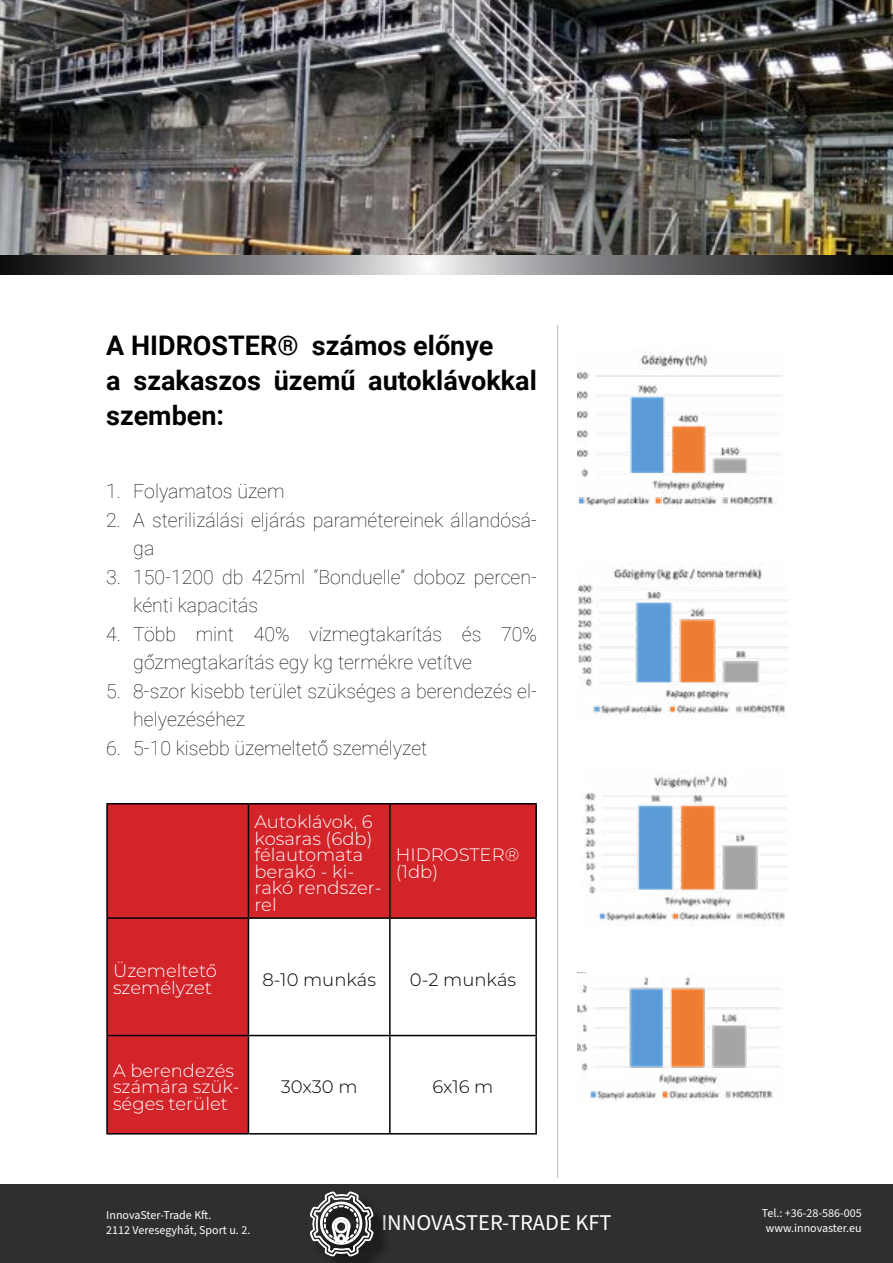
<style>
.page{position:relative;width:893px;height:1263px;background:#fff}
.page>*{position:absolute;margin:0;border:0;box-sizing:border-box;transform-origin:0 0}
.t1{font:700 27px/34.5px "Roboto";color:#000}
.t2{font:22.5px "Source Sans Pro";color:#fff}
.t3{font:100 19.5px/28.5px "Roboto";color:#000}
.t4{font:300 18px/16.5px "Montserrat";color:#fff}
.t5{font:300 18px "Montserrat";color:#000}
.t6{font:12px/15px "Source Sans Pro";color:#fff;text-align:center}
</style>
<div class="page">
<div style="left:0;top:1185px;width:893px;height:78px;background:#2d2f31"></div>
<hr style="left:557px;top:325px;width:1px;height:853px;background:#bcbec0">
<svg style="left:0;top:254px;width:893px;height:21px;background:#6f6f70"></svg>
<img style="left:0;top:0;width:893px;height:254px">
<div style="left:108px;top:804px;width:427px;height:113px;background:#d3242a"></div>
<div style="left:108px;top:919px;width:140px;height:214px;background:#d3242a"></div>
<hr style="left:106px;top:803px;width:142px;height:1px;background:#000">
<hr style="left:106px;top:804px;width:2px;height:113px;background:#000">
<hr style="left:248px;top:803px;width:142px;height:1px;background:#000">
<hr style="left:248px;top:804px;width:1px;height:113px;background:#000">
<hr style="left:390px;top:803px;width:147px;height:1px;background:#000">
<hr style="left:389px;top:804px;width:2px;height:113px;background:#000">
<hr style="left:535px;top:804px;width:2px;height:113px;background:#000">
<hr style="left:106px;top:917px;width:142px;height:2px;background:#000">
<hr style="left:106px;top:919px;width:2px;height:116px;background:#000">
<hr style="left:248px;top:917px;width:142px;height:2px;background:#000">
<hr style="left:248px;top:919px;width:1px;height:116px;background:#000">
<hr style="left:390px;top:917px;width:147px;height:2px;background:#000">
<hr style="left:389px;top:919px;width:2px;height:116px;background:#000">
<hr style="left:535px;top:919px;width:2px;height:116px;background:#000">
<hr style="left:106px;top:1035px;width:142px;height:1px;background:#000">
<hr style="left:106px;top:1036px;width:2px;height:97px;background:#000">
<hr style="left:248px;top:1035px;width:142px;height:1px;background:#000">
<hr style="left:248px;top:1036px;width:1px;height:97px;background:#000">
<hr style="left:390px;top:1035px;width:147px;height:1px;background:#000">
<hr style="left:389px;top:1036px;width:2px;height:97px;background:#000">
<hr style="left:535px;top:1036px;width:2px;height:97px;background:#000">
<hr style="left:106px;top:1133px;width:142px;height:1px;background:#000">
<hr style="left:248px;top:1133px;width:142px;height:1px;background:#000">
<hr style="left:390px;top:1133px;width:147px;height:1px;background:#000">
<img style="left:578px;top:348px;width:204px;height:158px">
<img style="left:578px;top:562px;width:209px;height:155px">
<img style="left:584px;top:773px;width:203px;height:151px">
<img style="left:578px;top:972px;width:204px;height:128px">
<div style="left:312px;top:1194px;width:80px;height:69px;background:#000;opacity:.75"></div>
<svg style="left:309px;top:1184px;width:65px;height:79px"></svg>
<h1 class="t1" style="left:106px;top:328px;width:432px">A HIDROSTER® számos előnye<br>a szakaszos üzemű autoklávokkal szemben:</h1>
<p class="t3" style="left:106px;top:476px;width:180px">1. Folyamatos üzem</p>
<p class="t3" style="left:133px;top:505px;width:405px;text-indent:-27px">2. A sterilizálási eljárás paramétereinek állandósá&shy;ga</p>
<p class="t3" style="left:133px;top:562px;width:405px;text-indent:-27px">3. 150-1200 db 425ml “Bonduelle” doboz percen&shy;kénti kapacitás</p>
<p class="t3" style="left:133px;top:619px;width:405px;text-indent:-27px">4. Több mint 40% vízmegtakarítás és 70% gőzmegtakarítás egy kg termékre vetítve</p>
<p class="t3" style="left:133px;top:676px;width:405px;text-indent:-27px">5. 8-szor kisebb terület szükséges a berendezés el&shy;helyezéséhez</p>
<p class="t3" style="left:106px;top:733px;width:323px">6. 5-10 kisebb üzemeltető személyzet</p>
<p class="t4" style="left:254px;top:813px;width:129px">Autoklávok, 6 kosaras (6db) félautomata berakó - ki&shy;rakó rendszer&shy;rel</p>
<p class="t4" style="left:396px;top:846px;width:125px">HIDROSTER® (1db)</p>
<p class="t4" style="left:113px;top:962px;width:105px">Üzemeltető személyzet</p>
<p class="t5" style="left:262px;top:967px;width:115px">8-10 munkás</p>
<p class="t5" style="left:410px;top:967px;width:108px">0-2 munkás</p>
<p class="t4" style="left:113px;top:1062px;width:128px">A berendezés számára szük&shy;séges terület</p>
<p class="t5" style="left:281px;top:1075px;width:78px">30x30 m</p>
<p class="t5" style="left:432px;top:1075px;width:62px">6x16 m</p>
<p class="t6" style="left:106px;top:1208px;width:146px;text-align:left">InnovaSter-Trade Kft.<br>2112 Veresegyhát, Sport u. 2.</p>
<p class="t2" style="left:381px;top:1207px;width:232px">INNOVASTER-TRADE KFT</p>
<p class="t6" style="left:762px;top:1205px;width:101px">Tel.: +36-28-586-005 www.innovaster.eu</p>
</div>
